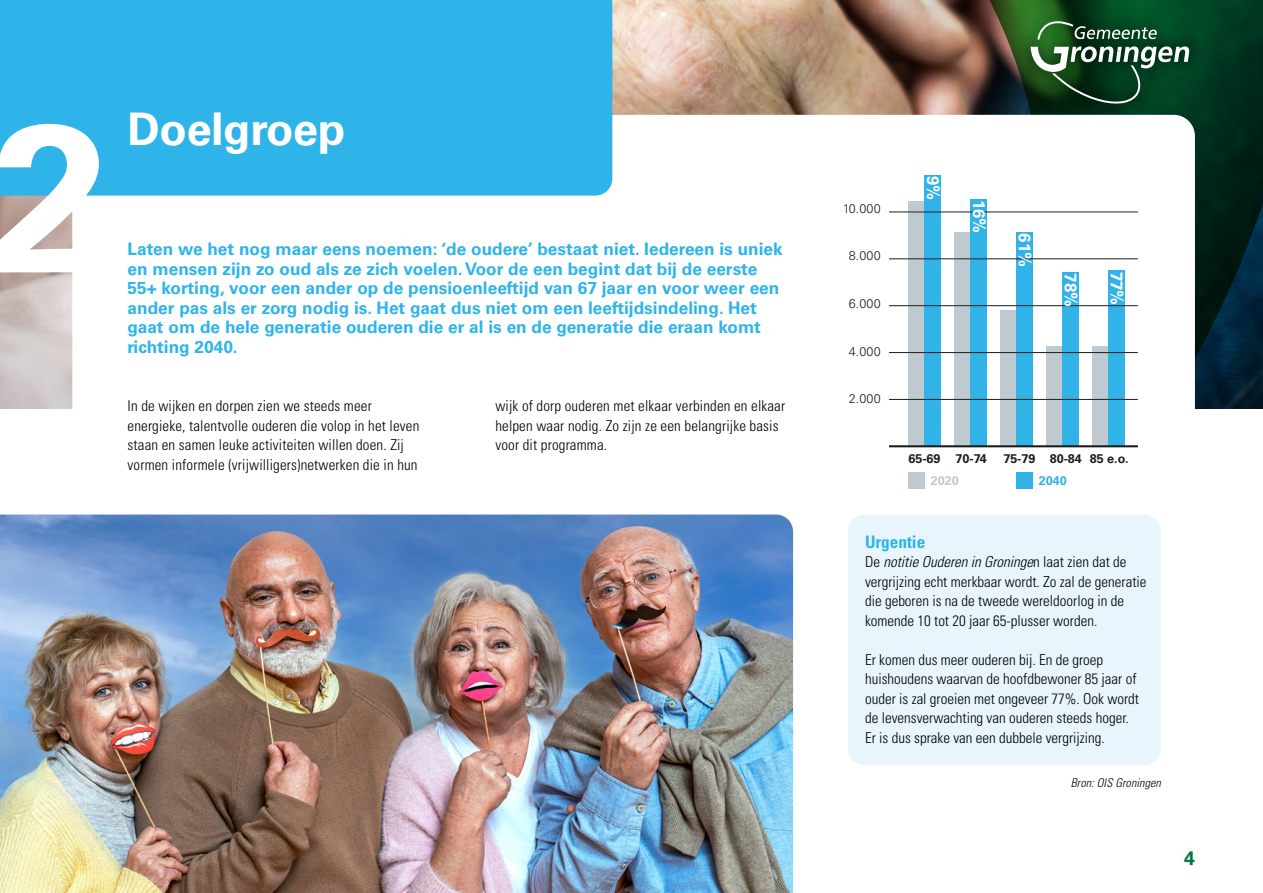
<style>
.page{position:relative;width:1263px;height:893px;background:#fff}
.page>*{position:absolute;margin:0;border:0;box-sizing:border-box;transform-origin:0 0}
.t1{font:700 210.15px "Univers LT Std";color:#fff}
.t2{font:700 45px "Univers LT Std";letter-spacing:-.01em;color:#fff}
.t3{font:700 19.5px "Univers LT Std";color:#007a3f}
.t4{font:700 17.25px/19.5px "Univers LT Std";color:#2fb4e9}
.t5{font:700 condensed 17.25px "Univers LT Std";color:#2fb4e9}
.t6{font:700 16.8px "Univers LT Std";color:#fff}
.t7{font:300 condensed 15px/19.5px "Univers LT Std";color:#000}
.t8{font:700 12.6px "Univers LT Std";color:#1d1e1c}
.t9{font:300 12.6px "Univers LT Std";letter-spacing:.02em;color:#1d1e1c}
.t10{font:700 12.6px "Univers LT Std";color:#bfc9d0}
.t11{font:700 12.6px "Univers LT Std";color:#31b3e8}
.t12{font:italic 300 condensed 12px "Univers LT Std";letter-spacing:.01em;color:#000}
.s1{font-style:italic}
</style>
<div class="page">
<img style="left:0;top:0;width:1263px;height:409px">
<div style="left:1017px;top:8px;width:185px;height:109px;background:#000;opacity:.75"></div>
<svg style="left:1030px;top:21px;width:159px;height:83px;background:#2f5e3f"></svg>
<div style="left:72px;top:115px;width:1123px;height:714px;background:#fff;border-radius:21px"></div>
<div style="left:848px;top:514px;width:313px;height:251px;background:#e9f5fd;border-radius:17px"></div>
<div style="left:0;top:0;width:612px;height:196px;background:#2fb4e9"></div>
<img style="left:0;top:514px;width:793px;height:379px">
<div style="left:909px;top:201px;width:16px;height:245px;background:#bfc9d0"></div>
<div style="left:909px;top:473px;width:16px;height:16px;background:#bfc9d0"></div>
<div style="left:925px;top:175px;width:16px;height:271px;background:#31b3e8"></div>
<div style="left:955px;top:232px;width:16px;height:214px;background:#bfc9d0"></div>
<div style="left:971px;top:199px;width:16px;height:247px;background:#31b3e8"></div>
<div style="left:1001px;top:310px;width:16px;height:136px;background:#bfc9d0"></div>
<div style="left:1017px;top:232px;width:16px;height:214px;background:#31b3e8"></div>
<div style="left:1047px;top:347px;width:16px;height:99px;background:#bfc9d0"></div>
<div style="left:1063px;top:272px;width:16px;height:174px;background:#31b3e8"></div>
<div style="left:1093px;top:347px;width:16px;height:99px;background:#bfc9d0"></div>
<div style="left:1109px;top:270px;width:16px;height:176px;background:#31b3e8"></div>
<div style="left:1017px;top:473px;width:16px;height:16px;background:#31b3e8"></div>
<hr style="left:876px;top:445px;width:262px;height:2px;background:#1d1e1c">
<hr style="left:876px;top:399px;width:262px;height:1px;background:#1d1e1c">
<hr style="left:876px;top:352px;width:262px;height:1px;background:#1d1e1c">
<hr style="left:876px;top:305px;width:262px;height:1px;background:#1d1e1c">
<hr style="left:876px;top:259px;width:262px;height:1px;background:#1d1e1c">
<hr style="left:876px;top:212px;width:262px;height:1px;background:#1d1e1c">
<div style="left:876px;top:169px;width:13px;height:282px;background:#fff"></div>
<h1 class="t1" style="left:-9px;top:75px;width:118px">2</h1>
<h2 class="t2" style="left:128px;top:103px;width:219px">Doelgroep</h2>
<p class="t4" style="left:128px;top:240px;width:657px">Laten we het nog maar eens noemen: ‘de oudere’ bestaat niet. Iedereen is uniek en mensen zijn zo oud als ze zich voelen. Voor de een begint dat bij de eerste 55+ korting, voor een ander op de pensioenleeftijd van 67 jaar en voor weer een ander pas als er zorg nodig is. Het gaat dus niet om een leeftijdsindeling. Het gaat om de hele generatie ouderen die er al is en de generatie die eraan komt richting 2040.</p>
<p class="t7" style="left:128px;top:396px;width:293px">In de wijken en dorpen zien we steeds meer energieke, talentvolle ouderen die volop in het leven staan en samen leuke activiteiten willen doen. Zij vormen informele (vrijwilligers)netwerken die in hun</p>
<p class="t7" style="left:495px;top:396px;width:291px">wijk of dorp ouderen met elkaar verbinden en elkaar helpen waar nodig. Zo zijn ze een belangrijke basis voor dit programma.</p>
<p class="t9" style="left:843px;top:201px;width:40px">10.000</p>
<p class="t9" style="left:849px;top:248px;width:33px">8.000</p>
<p class="t9" style="left:849px;top:296px;width:33px">6.000</p>
<p class="t9" style="left:849px;top:343px;width:33px">4.000</p>
<p class="t9" style="left:849px;top:391px;width:33px">2.000</p>
<p class="t6" style="left:943px;top:176px;width:26px;rotate:90deg">9%</p>
<p class="t6" style="left:989px;top:200px;width:35px;rotate:90deg">16%</p>
<p class="t6" style="left:1034px;top:233px;width:35px;rotate:90deg">61%</p>
<p class="t6" style="left:1080px;top:273px;width:35px;rotate:90deg">78%</p>
<p class="t6" style="left:1127px;top:272px;width:35px;rotate:90deg">77%</p>
<p class="t8" style="left:955px;top:451px;width:33px">70-74</p>
<p class="t8" style="left:1003px;top:451px;width:127px">75-79 80-84 85 e.o.</p>
<p class="t8" style="left:908px;top:451px;width:34px">65-69</p>
<p class="t10" style="left:931px;top:473px;width:29px">2020</p>
<p class="t11" style="left:1039px;top:473px;width:29px">2040</p>
<p class="t5" style="left:865px;top:531px;width:62px">Urgentie</p>
<p class="t7" style="left:865px;top:552px;width:283px">De <span class="s1">notitie Ouderen in Groninge</span>n laat zien dat de vergrijzing echt merkbaar wordt. Zo zal de generatie die geboren is na de tweede wereldoorlog in de komende 10 tot 20 jaar 65-plusser worden.</p>
<p class="t7" style="left:865px;top:650px;width:276px">Er komen dus meer ouderen bij. En de groep huishoudens waarvan de hoofdbewoner 85 jaar of ouder is zal groeien met ongeveer 77%. Ook wordt de levensverwachting van ouderen steeds hoger.<br>Er is dus sprake van een dubbele vergrijzing.</p>
<p class="t12" style="left:1071px;top:775px;width:92px">Bron: OIS Groningen</p>
<h3 class="t3" style="left:1184px;top:846px;width:12px">4</h3>
</div>
